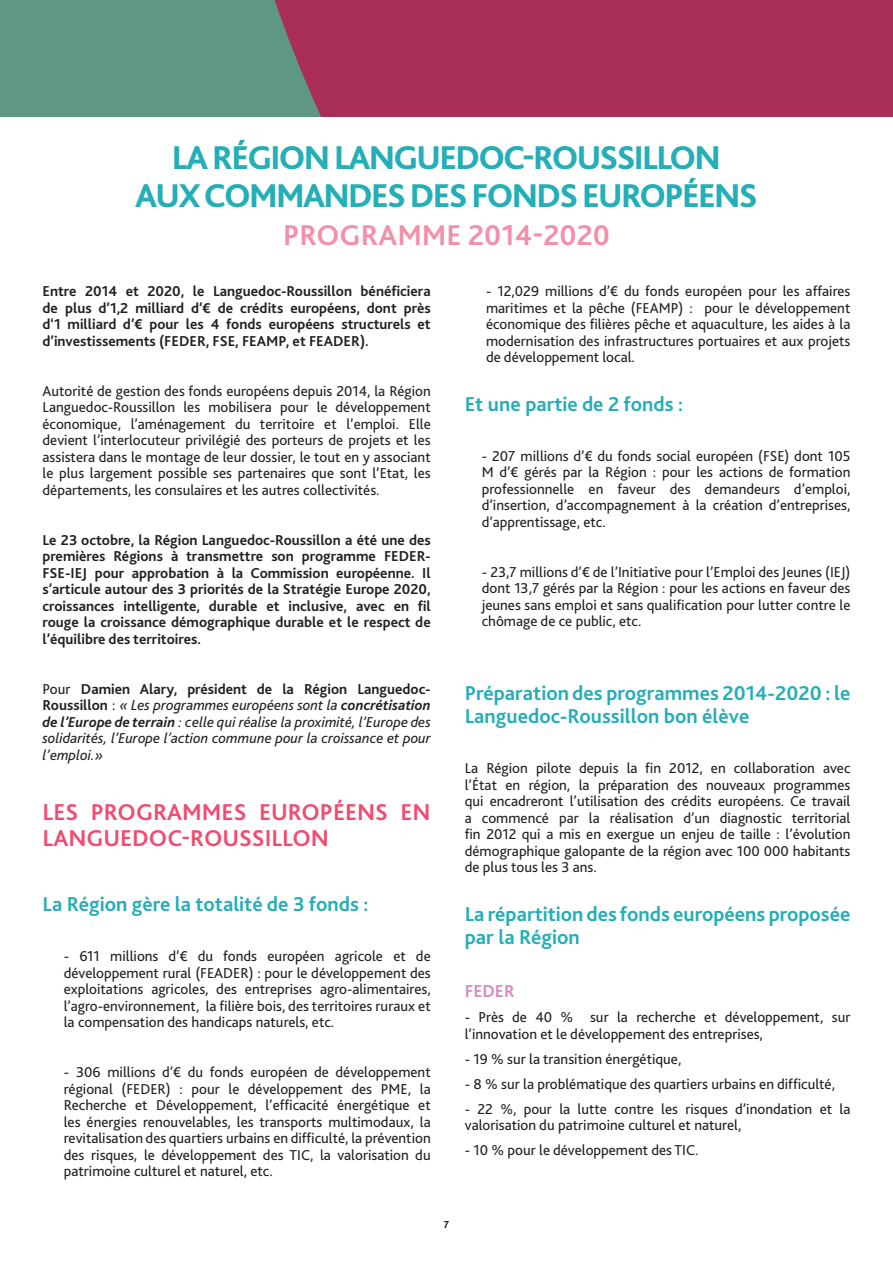
<style>
.page{position:relative;width:893px;height:1263px;background:#fff}
.page>*{position:absolute;margin:0;border:0;box-sizing:border-box;transform-origin:0 0}
.t1{font:800 34.5px/38px "Bliss 2";letter-spacing:-.05em;color:#24aeb7;text-align:center}
.t2{font:700 30px "Bliss 2";color:#f48fa8}
.t3{font:700 24px/26.4px "Bliss 2";color:#f04c71}
.t4{font:700 21px/23.1px "Bliss 2";color:#24aeb7}
.t5{font:700 18px "Bliss 2";color:#d78abb}
.t6{font:15px/16.5px "Bliss 2";color:#231f20;text-align:justify}
.t7{font:700 15px/16.5px "Bliss 2";color:#231f20;text-align:justify}
.t8{font:italic 15px/16.5px "Bliss 2";color:#231f20;text-align:justify}
.t9{font:800 10.5px "Bliss 2";color:#231f20}
.s1{font-style:normal}
.s2{font-weight:700;font-style:normal}
.s3{font-weight:700}
</style>
<div class="page">
<div style="left:0;top:0;width:267px;height:116px;background:#5e9784"></div>
<div style="left:267px;top:0;width:626px;height:116px;background:#a92e58"></div>
<h1 class="t1" style="left:135px;top:139px;width:624px">LA RÉGION LANGUEDOC-ROUSSILLON<br>AUX COMMANDES DES FONDS EUROPÉENS</h1>
<h2 class="t2" style="left:283px;top:216px;width:328px">PROGRAMME 2014-2020</h2>
<p class="t7" style="left:43px;top:283px;width:390px">Entre 2014 et 2020, le Languedoc-Roussillon bénéficiera de plus d’1,2 milliard d’€ de crédits européens, dont près d‘1 milliard d’€ pour les 4 fonds européens structurels et d’investissements (FEDER, FSE, FEAMP, et FEADER).</p>
<p class="t6" style="left:43px;top:383px;width:390px">Autorité de gestion des fonds européens depuis 2014, la Région Languedoc-Roussillon les mobilisera pour le développement économique, l’aménagement du territoire et l’emploi. Elle devient l’interlocuteur privilégié des porteurs de projets et les assistera dans le montage de leur dossier, le tout en y associant le plus largement possible ses partenaires que sont l’Etat, les départements, les consulaires et les autres collectivités.</p>
<p class="t7" style="left:43px;top:532px;width:390px">Le 23 octobre, la Région Languedoc-Roussillon a été une des premières Régions à transmettre son programme FEDER-FSE-IEJ pour approbation à la Commission européenne. Il s’articule autour des 3 priorités de la Stratégie Europe 2020, croissances intelligente, durable et inclusive, avec en fil rouge la croissance démographique durable et le respect de l’équilibre des territoires.</p>
<p class="t8" style="left:43px;top:680px;width:390px"><span class="s1">Pour</span> <span class="s2">Damien Alary, président de la Région Languedoc-Roussillon</span> <span class="s1">:</span> « Les programmes européens sont la <span class="s3">concrétisation de l’Europe de terrain</span> : celle qui réalise la proximité, l’Europe des solidarités, l’Europe l’action commune pour la croissance et pour l’emploi.»</p>
<h3 class="t3" style="left:43px;top:799px;width:390px">LES PROGRAMMES EUROPÉENS EN<br>LANGUEDOC-ROUSSILLON</h3>
<h3 class="t4" style="left:43px;top:893px;width:327px">La Région gère la totalité de 3 fonds :</h3>
<p class="t6" style="left:64px;top:948px;width:368px">- 611 millions d’€ du fonds européen agricole et de développement rural (FEADER) : pour le développement des exploitations agricoles, des entreprises agro-alimentaires, l’agro-environnement, la filière bois, des territoires ruraux et la compensation des handicaps naturels, etc.</p>
<p class="t6" style="left:64px;top:1064px;width:368px">- 306 millions d’€ du fonds européen de développement régional (FEDER) : pour le développement des PME, la Recherche et Développement, l’efficacité énergétique et les énergies renouvelables, les transports multimodaux, la revitalisation des quartiers urbains en difficulté, la prévention des risques, le développement des TIC, la valorisation du patrimoine culturel et naturel, etc.</p>
<p class="t6" style="left:486px;top:283px;width:366px">- 12,029 millions d’€ du fonds européen pour les affaires maritimes et la pêche (FEAMP) : pour le développement économique des filières pêche et aquaculture, les aides à la modernisation des infrastructures portuaires et aux projets de développement local.</p>
<h3 class="t4" style="left:465px;top:392px;width:220px">Et une partie de 2 fonds :</h3>
<p class="t6" style="left:482px;top:448px;width:370px">- 207 millions d’€ du fonds social européen (FSE) dont 105<br>M d’€ gérés par la Région : pour les actions de formation professionnelle en faveur des demandeurs d’emploi, d’insertion, d’accompagnement à la création d’entreprises, d’apprentissage, etc.</p>
<p class="t6" style="left:482px;top:564px;width:370px">- 23,7 millions d’€ de l’Initiative pour l’Emploi des Jeunes (IEJ) dont 13,7 gérés par la Région : pour les actions en faveur des jeunes sans emploi et sans qualification pour lutter contre le chômage de ce public, etc.</p>
<h3 class="t4" style="left:465px;top:681px;width:387px">Préparation des programmes 2014-2020 : le<br>Languedoc-Roussillon bon élève</h3>
<p class="t6" style="left:465px;top:760px;width:387px">La Région pilote depuis la fin 2012, en collaboration avec l’État en région, la préparation des nouveaux programmes qui encadreront l’utilisation des crédits européens. Ce travail a commencé par la réalisation d’un diagnostic territorial fin 2012 qui a mis en exergue un enjeu de taille : l’évolution démographique galopante de la région avec 100 000 habitants de plus tous les 3 ans.</p>
<h3 class="t4" style="left:465px;top:902px;width:387px">La répartition des fonds européens proposée par la Région</h3>
<p class="t5" style="left:465px;top:980px;width:51px">FEDER</p>
<p class="t6" style="left:465px;top:1009px;width:387px">- Près de 40 % sur la recherche et développement, sur l’innovation et le développement des entreprises,</p>
<p class="t6" style="left:465px;top:1050px;width:218px">- 19 % sur la transition énergétique,</p>
<p class="t6" style="left:465px;top:1075px;width:372px">- 8 % sur la problématique des quartiers urbains en difficulté,</p>
<p class="t6" style="left:465px;top:1100px;width:387px">- 22 %, pour la lutte contre les risques d’inondation et la valorisation du patrimoine culturel et naturel,</p>
<p class="t6" style="left:465px;top:1142px;width:235px">- 10 % pour le développement des TIC.</p>
<p class="t9" style="left:444px;top:1218px;width:7px">7</p>
</div>
